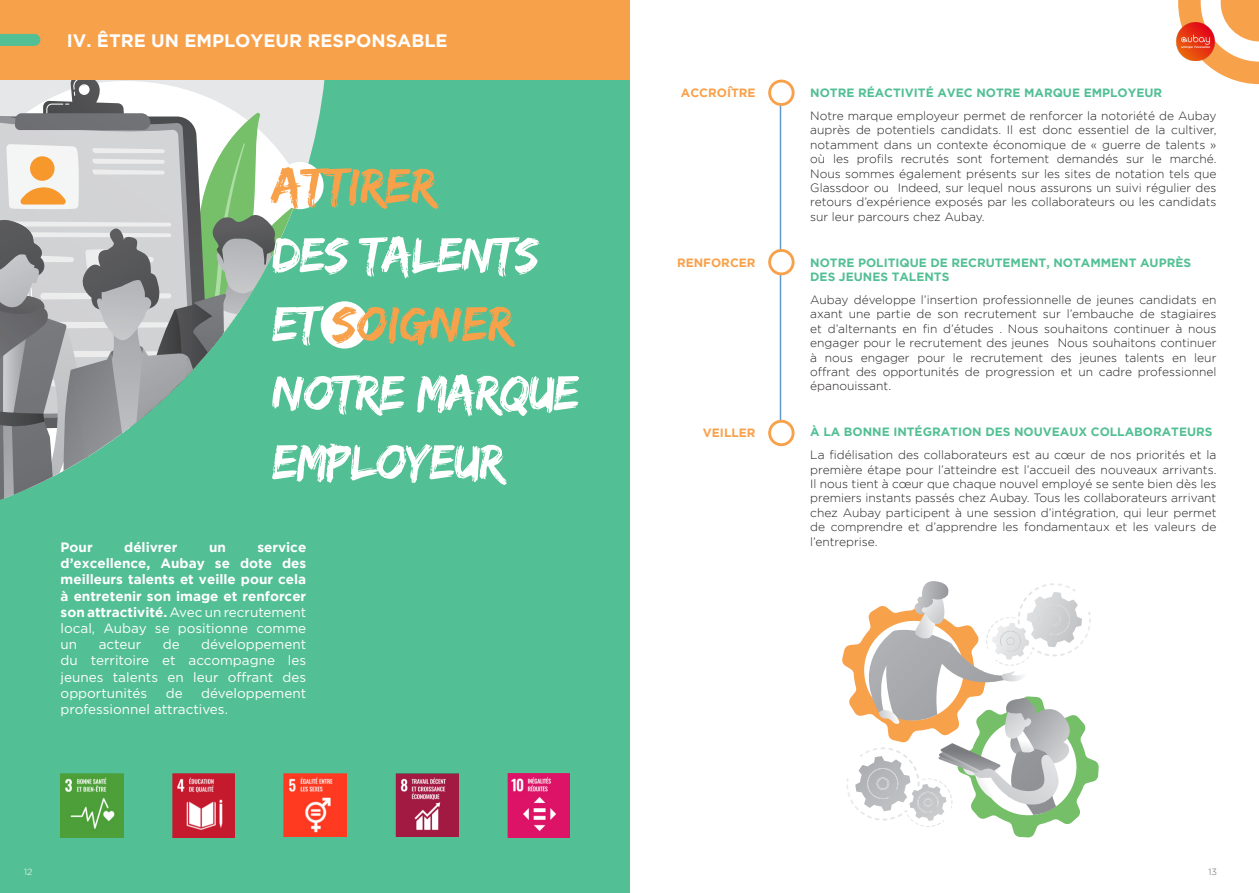
<style>
.page{position:relative;width:1259px;height:893px;background:#fff}
.page>*{position:absolute;margin:0;border:0;box-sizing:border-box;transform-origin:0 0}
.t1{font:51px/69px "Edo";letter-spacing:-.02em;color:#fff}
.t2{font:700 18px "Gotham";color:#fff}
.t3{font:700 13.5px/16.2px "Gotham";color:#fff;text-align:justify}
.t4{font:13.5px/16.2px "Gotham";color:#fff;text-align:justify}
.t5{font:300 12px/14.4px "Gotham";color:#231f20;text-align:justify}
.t6{font:700 12px/14.4px "Gotham";color:#52bf94}
.t7{font:700 12px "Gotham";color:#f8a14b}
.t8{font:300 9px "Gotham";color:#fff}
.t9{font:300 9px "Gotham";color:#636366}
.s1{color:#f8a14b}
.s2{font-weight:400}
</style>
<div class="page">
<svg style="left:1178px;top:0;width:81px;height:84px"></svg>
<img style="left:1176px;top:23px;width:53px;height:38px">
<div style="left:0;top:0;width:629px;height:893px;background:#52bf94"></div>
<svg style="left:0;top:80px;width:317px;height:420px"></svg>
<hr style="left:779px;top:95px;width:2px;height:338px;background:#619ad2">
<div style="left:769px;top:250px;width:24px;height:24px;background:#fff;border-radius:50%"></div>
<div style="left:768px;top:249px;width:26px;height:26px;border:3px solid #f8a14b;border-radius:50%"></div>
<div style="left:769px;top:421px;width:24px;height:24px;background:#fff;border-radius:50%"></div>
<div style="left:768px;top:420px;width:26px;height:26px;border:3px solid #f8a14b;border-radius:50%"></div>
<div style="left:769px;top:81px;width:24px;height:24px;background:#fff;border-radius:50%"></div>
<div style="left:768px;top:80px;width:26px;height:26px;border:3px solid #f8a14b;border-radius:50%"></div>
<div style="left:321px;top:301px;width:47px;height:48px;background:#fff;border-radius:50%"></div>
<img style="left:61px;top:774px;width:62px;height:63px">
<img style="left:284px;top:774px;width:63px;height:62px">
<img style="left:172px;top:774px;width:63px;height:63px">
<img style="left:395px;top:774px;width:63px;height:62px">
<img style="left:507px;top:774px;width:63px;height:63px">
<svg style="left:842px;top:581px;width:256px;height:257px"></svg>
<div style="left:276px;top:162px;width:48px;height:47px;background:#fff;border-radius:50%"></div>
<div style="left:0;top:0;width:629px;height:80px;background:#f8a14b"></div>
<svg style="left:0;top:34px;width:41px;height:12px"></svg>
<p class="t2" style="left:67px;top:30px;width:382px">IV. ÊTRE UN EMPLOYEUR RESPONSABLE</p>
<p class="t1" style="left:272px;top:150px;width:308px"><span class="s1">ATTIRER<br></span>DES TALENTS<br>ET <span class="s1">SOIGNER<br></span>NOTRE MARQUE<br>EMPLOYEUR</p>
<p class="t3" style="left:61px;top:539px;width:34px">Pour</p>
<p class="t3" style="left:124px;top:539px;width:55px">délivrer</p>
<p class="t3" style="left:209px;top:539px;width:18px">un</p>
<p class="t3" style="left:61px;top:539px;width:247px;text-indent:197px">service d’excellence, Aubay se dote des meilleurs talents et veille pour cela à entretenir son image et renforcer son attractivité. <span class="s2">Avec un recrutement local, Aubay se positionne comme un</span></p>
<p class="t4" style="left:61px;top:636px;width:247px;text-indent:141px">développement du territoire et accompagne les jeunes talents en leur offrant des opportunités</p>
<p class="t4" style="left:99px;top:636px;width:44px">acteur</p>
<p class="t4" style="left:163px;top:636px;width:18px">de</p>
<p class="t4" style="left:61px;top:685px;width:247px;text-indent:141px">développement professionnel attractives.</p>
<p class="t4" style="left:166px;top:685px;width:18px">de</p>
<p class="t7" style="left:681px;top:86px;width:76px">ACCROÎTRE</p>
<p class="t6" style="left:810px;top:85px;width:353px">NOTRE RÉACTIVITÉ AVEC NOTRE MARQUE EMPLOYEUR</p>
<p class="t5" style="left:810px;top:108px;width:408px">Notre marque employeur permet de renforcer la notoriété de Aubay auprès de potentiels candidats. Il est donc essentiel de la cultiver, notamment dans un contexte économique de « guerre de talents » où les profils recrutés sont fortement demandés sur le marché.<br>Nous sommes également présents sur les sites de notation tels que Glassdoor ou Indeed, sur lequel nous assurons un suivi régulier des retours d’expérience exposés par les collaborateurs ou les candidats sur leur parcours chez Aubay.</p>
<p class="t6" style="left:810px;top:255px;width:382px">NOTRE POLITIQUE DE RECRUTEMENT, NOTAMMENT AUPRÈS<br>DES JEUNES TALENTS</p>
<p class="t5" style="left:810px;top:292px;width:408px">Aubay développe l’insertion professionnelle de jeunes candidats en axant une partie de son recrutement sur l’embauche de stagiaires et d’alternants en fin d’études . Nous souhaitons continuer à nous engager pour le recrutement des jeunes Nous souhaitons continuer à nous engager pour le recrutement des jeunes talents en leur offrant des opportunités de progression et un cadre professionnel épanouissant.</p>
<p class="t6" style="left:810px;top:424px;width:404px">À LA BONNE INTÉGRATION DES NOUVEAUX COLLABORATEURS</p>
<p class="t5" style="left:810px;top:448px;width:408px">La fidélisation des collaborateurs est au cœur de nos priorités et la première étape pour l’atteindre est l’accueil des nouveaux arrivants.<br>Il nous tient à cœur que chaque nouvel employé se sente bien dès les premiers instants passés chez Aubay. Tous les collaborateurs arrivant chez Aubay participent à une session d’intégration, qui leur permet de comprendre et d’apprendre les fondamentaux et les valeurs de l’entreprise.</p>
<p class="t7" style="left:677px;top:255px;width:80px">RENFORCER</p>
<p class="t7" style="left:703px;top:426px;width:54px">VEILLER</p>
<p class="t8" style="left:24px;top:867px;width:10px">12</p>
<p class="t9" style="left:1208px;top:867px;width:10px">13</p>
</div>
